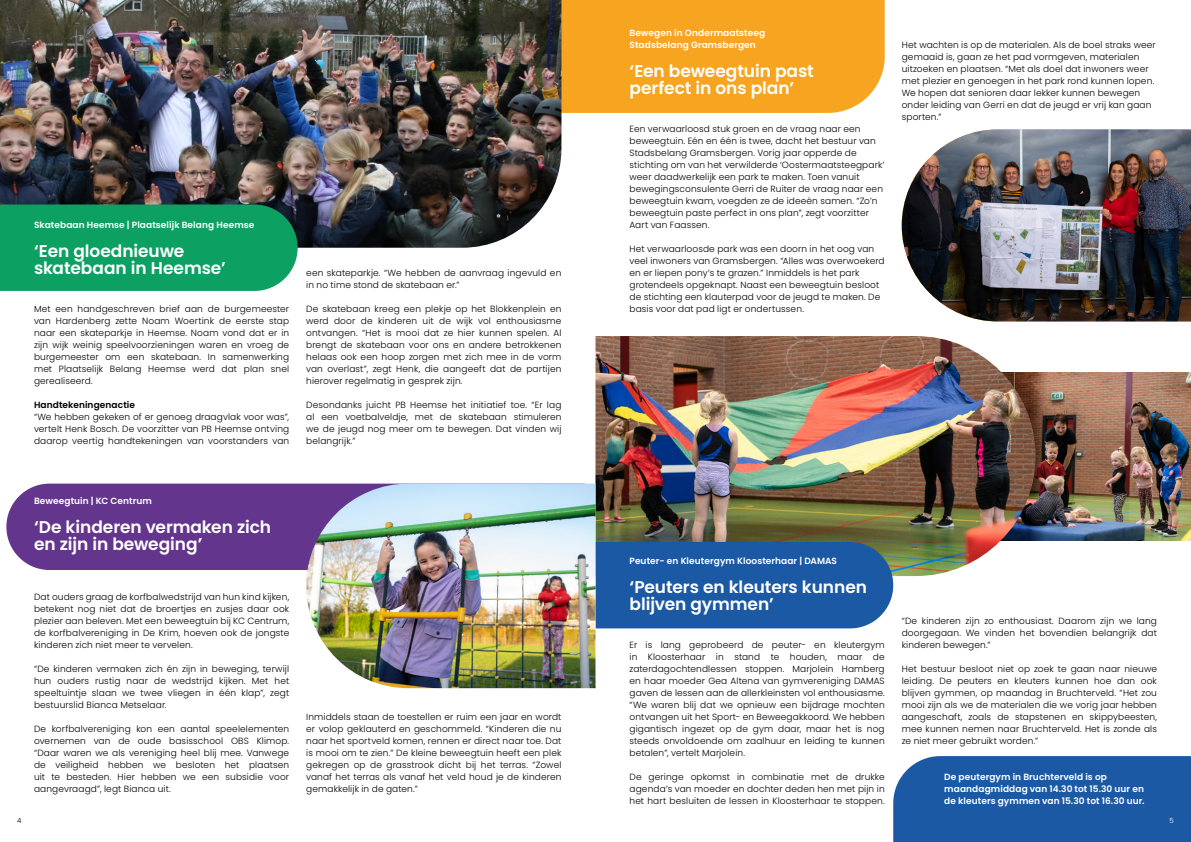
<style>
.page{position:relative;width:1191px;height:842px;background:#fff}
.page>*{position:absolute;margin:0;border:0;box-sizing:border-box;transform-origin:0 0}
.t1{font:600 17px/17px "Poppins";letter-spacing:-.005em;color:#fff}
.t2{font:300 9px/12px "Poppins";letter-spacing:.015em;color:#000;text-align:justify}
.t3{font:600 9px/12px "Poppins";letter-spacing:.01em;color:#fff}
.t4{font:600 9px "Poppins";letter-spacing:.01em;color:#000}
.t5{font:300 7px "Poppins";color:#000}
.t6{font:300 7px "Poppins";color:#fff}
</style>
<div class="page">
<img style="left:1035px;top:372px;width:156px;height:168px">
<div style="left:6px;top:484px;width:300px;height:86px;background:#64358c"></div>
<img style="left:595px;top:336px;width:440px;height:240px">
<div style="left:561px;top:0;width:323px;height:113px;background:#f7a520"></div>
<div style="left:893px;top:756px;width:298px;height:86px;background:#1c59a5"></div>
<div style="left:595px;top:542px;width:298px;height:86px;background:#1c59a5"></div>
<img style="left:306px;top:484px;width:289px;height:204px">
<img style="left:0;top:0;width:561px;height:248px">
<div style="left:0;top:204px;width:298px;height:87px;background:#0da063"></div>
<img style="left:901px;top:129px;width:290px;height:192px">
<p class="t3" style="left:34px;top:219px;width:222px">Skatebaan Heemse | Plaatselijk Belang Heemse</p>
<h1 class="t1" style="left:34px;top:243px;width:193px">‘Een gloednieuwe skatebaan in Heemse’</h1>
<p class="t2" style="left:34px;top:303px;width:257px">Met een handgeschreven brief aan de burgemeester van Hardenberg zette Noam Woertink de eerste stap naar een skateparkje in Heemse. Noam vond dat er in zijn wijk weinig speelvoorzieningen waren en vroeg de burgemeester om een skatebaan. In samenwerking met Plaatselijk Belang Heemse werd dat plan snel gerealiseerd.</p>
<p class="t4" style="left:34px;top:400px;width:103px">Handtekeningenactie</p>
<p class="t2" style="left:34px;top:411px;width:257px">“We hebben gekeken of er genoeg draagvlak voor was”, vertelt Henk Bosch. De voorzitter van PB Heemse ontving daarop veertig handtekeningen van voorstanders van</p>
<p class="t2" style="left:306px;top:267px;width:257px">een skateparkje. “We hebben de aanvraag ingevuld en in no time stond de skatebaan er.”</p>
<p class="t2" style="left:306px;top:303px;width:257px">De skatebaan kreeg een plekje op het Blokkenplein en werd door de kinderen uit de wijk vol enthousiasme ontvangen. “Het is mooi dat ze hier kunnen spelen. Al brengt de skatebaan voor ons en andere betrokkenen helaas ook een hoop zorgen met zich mee in de vorm van overlast”, zegt Henk, die aangeeft dat de partijen hierover regelmatig in gesprek zijn.</p>
<p class="t2" style="left:306px;top:399px;width:257px">Desondanks juicht PB Heemse het initiatief toe. “Er lag al een voetbalveldje, met de skatebaan stimuleren we de jeugd nog meer om te bewegen. Dat vinden wij belangrijk.”</p>
<p class="t3" style="left:34px;top:495px;width:119px">Beweegtuin | KC Centrum</p>
<h1 class="t1" style="left:34px;top:519px;width:239px">‘De kinderen vermaken zich en zijn in beweging’</h1>
<p class="t2" style="left:34px;top:591px;width:257px">Dat ouders graag de korfbalwedstrijd van hun kind kijken, betekent nog niet dat de broertjes en zusjes daar ook plezier aan beleven. Met een beweegtuin bij KC Centrum, de korfbalvereniging in De Krim, hoeven ook de jongste kinderen zich niet meer te vervelen.</p>
<p class="t2" style="left:34px;top:663px;width:257px">“De kinderen vermaken zich én zijn in beweging, terwijl hun ouders rustig naar de wedstrijd kijken. Met het speeltuintje slaan we twee vliegen in één klap”, zegt bestuurslid Bianca Metselaar.</p>
<p class="t2" style="left:34px;top:723px;width:257px">De korfbalvereniging kon een aantal speelelementen overnemen van de oude basisschool OBS Klimop. “Daar waren we als vereniging heel blij mee. Vanwege de veiligheid hebben we besloten het plaatsen uit te besteden. Hier hebben we een subsidie voor aangevraagd”, legt Bianca uit.</p>
<p class="t2" style="left:306px;top:711px;width:257px">Inmiddels staan de toestellen er ruim een jaar en wordt er volop geklauterd en geschommeld. “Kinderen die nu naar het sportveld komen, rennen er direct naar toe. Dat is mooi om te zien.” De kleine beweegtuin heeft een plek gekregen op de grasstrook dicht bij het terras. “Zowel vanaf het terras als vanaf het veld houd je de kinderen gemakkelijk in de gaten.”</p>
<p class="t3" style="left:629px;top:27px;width:137px">Bewegen in Ondermaatsteeg<br>Stadsbelang Gramsbergen</p>
<h1 class="t1" style="left:629px;top:63px;width:186px">‘Een beweegtuin past perfect in ons plan’</h1>
<p class="t2" style="left:629px;top:123px;width:257px;text-align:left">Een verwaarloosd stuk groen en de vraag naar een beweegtuin. Eén en één is twee, dacht het bestuur van Stadsbelang Gramsbergen. Vorig jaar opperde de stichting om van het verwilderde ‘Oostermaatsteegpark’ weer daadwerkelijk een park te maken. Toen vanuit bewegingsconsulente Gerri de Ruiter de vraag naar een beweegtuin kwam, voegden ze de ideeën samen. “Zo’n beweegtuin paste perfect in ons plan”, zegt voorzitter Aart van Faassen.</p>
<p class="t2" style="left:629px;top:243px;width:257px;text-align:left">Het verwaarloosde park was een doorn in het oog van veel inwoners van Gramsbergen. “Alles was overwoekerd en er liepen pony’s te grazen.” Inmiddels is het park grotendeels opgeknapt. Naast een beweegtuin besloot de stichting een klauterpad voor de jeugd te maken. De basis voor dat pad ligt er ondertussen.</p>
<p class="t2" style="left:901px;top:39px;width:255px;text-align:left">Het wachten is op de materialen. Als de boel straks weer gemaaid is, gaan ze het pad vormgeven, materialen uitzoeken en plaatsen. “Met als doel dat inwoners weer met plezier en genoegen in het park rond kunnen lopen.<br>We hopen dat senioren daar lekker kunnen bewegen onder leiding van Gerri en dat de jeugd er vrij kan gaan sporten.”</p>
<p class="t3" style="left:629px;top:555px;width:209px">Peuter- en Kleutergym Kloosterhaar | DAMAS</p>
<h1 class="t1" style="left:629px;top:579px;width:239px">‘Peuters en kleuters kunnen blijven gymmen’</h1>
<p class="t2" style="left:629px;top:639px;width:257px">Er is lang geprobeerd de peuter- en kleutergym in Kloosterhaar in stand te houden, maar de zaterdagochtendlessen stoppen. Marjolein Hamberg en haar moeder Gea Altena van gymvereniging DAMAS gaven de lessen aan de allerkleinsten vol enthousiasme. “We waren blij dat we opnieuw een bijdrage mochten ontvangen uit het Sport- en Beweegakkoord. We hebben gigantisch ingezet op de gym daar, maar het is nog steeds onvoldoende om zaalhuur en leiding te kunnen betalen”, vertelt Marjolein.</p>
<p class="t2" style="left:629px;top:771px;width:257px">De geringe opkomst in combinatie met de drukke agenda’s van moeder en dochter deden hen met pijn in het hart besluiten de lessen in Kloosterhaar te stoppen.</p>
<p class="t2" style="left:901px;top:615px;width:257px">“De kinderen zijn zo enthousiast. Daarom zijn we lang doorgegaan. We vinden het bovendien belangrijk dat kinderen bewegen.”</p>
<p class="t2" style="left:901px;top:663px;width:257px">Het bestuur besloot niet op zoek te gaan naar nieuwe leiding. De peuters en kleuters kunnen hoe dan ook blijven gymmen, op maandag in Bruchterveld. “Het zou mooi zijn als we de materialen die we vorig jaar hebben aangeschaft, zoals de stapstenen en skippybeesten, mee kunnen nemen naar Bruchterveld. Het is zonde als ze niet meer gebruikt worden.”</p>
<p class="t3" style="left:944px;top:771px;width:202px">De peutergym in Bruchterveld is op maandagmiddag van 14.30 tot 15.30 uur en de kleuters gymmen van 15.30 tot 16.30 uur.</p>
<p class="t5" style="left:17px;top:817px;width:6px">4</p>
<p class="t6" style="left:1169px;top:817px;width:6px">5</p>
</div>
